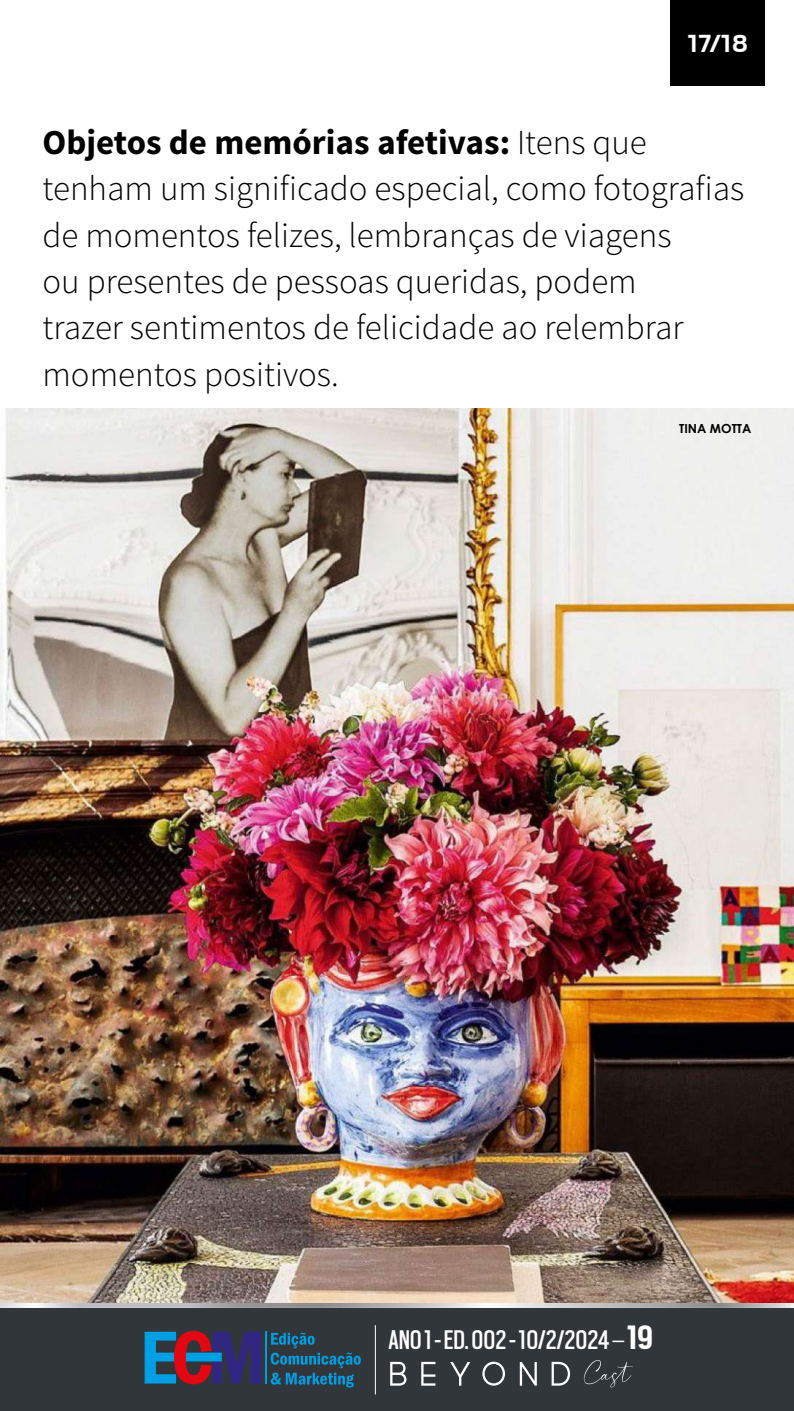
<style>
.page{position:relative;width:794px;height:1411px;background:#fff}
.page>*{position:absolute;margin:0;border:0;box-sizing:border-box;transform-origin:0 0}
.t1{font:300 35px/46.4px "Source Sans Pro";color:#000}
.t2{font:29.88px "Scout Cond";color:#fff}
.t3{font:700 27.5px "Scout";color:#fff}
.t4{font:700 12.5px "Century Gothic";color:#000}
.s1{font-weight:700}
.s2{font-weight:300}
.s3{font-weight:700;font-size:37.5px}
</style>
<div class="page">
<div style="left:0;top:1307px;width:794px;height:103px;background:#31363a"></div>
<img style="left:0;top:408px;width:794px;height:899px">
<svg style="left:390px;top:1361px;width:16px;height:24px"></svg>
<svg style="left:421px;top:1361px;width:14px;height:24px"></svg>
<svg style="left:450px;top:1362px;width:20px;height:23px"></svg>
<svg style="left:482px;top:1361px;width:23px;height:24px"></svg>
<svg style="left:520px;top:1362px;width:17px;height:23px"></svg>
<svg style="left:551px;top:1361px;width:19px;height:24px"></svg>
<svg style="left:584px;top:1360px;width:48px;height:27px"></svg>
<hr style="left:375px;top:1324px;width:1px;height:70px;background:#fff">
<hr style="left:265px;top:1331px;width:2px;height:52px;background:#009fe3">
<svg style="left:271px;top:1332px;width:90px;height:55px"></svg>
<svg style="left:145px;top:1331px;width:116px;height:53px"></svg>
<div style="left:670px;top:0;width:95px;height:86px;background:#000"></div>
<p class="t3" style="left:687px;top:30px;width:63px">17/18</p>
<p class="t1" style="left:43px;top:119px;width:703px"><span class="s1">Objetos de memórias afetivas:</span> Itens que tenham um significado especial, como fotografias de momentos felizes, lembranças de viagens<br>ou presentes de pessoas queridas, podem<br>trazer sentimentos de felicidade ao relembrar momentos positivos.</p>
<p class="t4" style="left:679px;top:418px;width:74px">TINA MOTTA</p>
<p class="t2" style="left:388px;top:1320px;width:266px">ANO 1 - ED. 002 - 10/2/2024<span class="s2">–</span><span class="s3">19</span></p>
</div>
